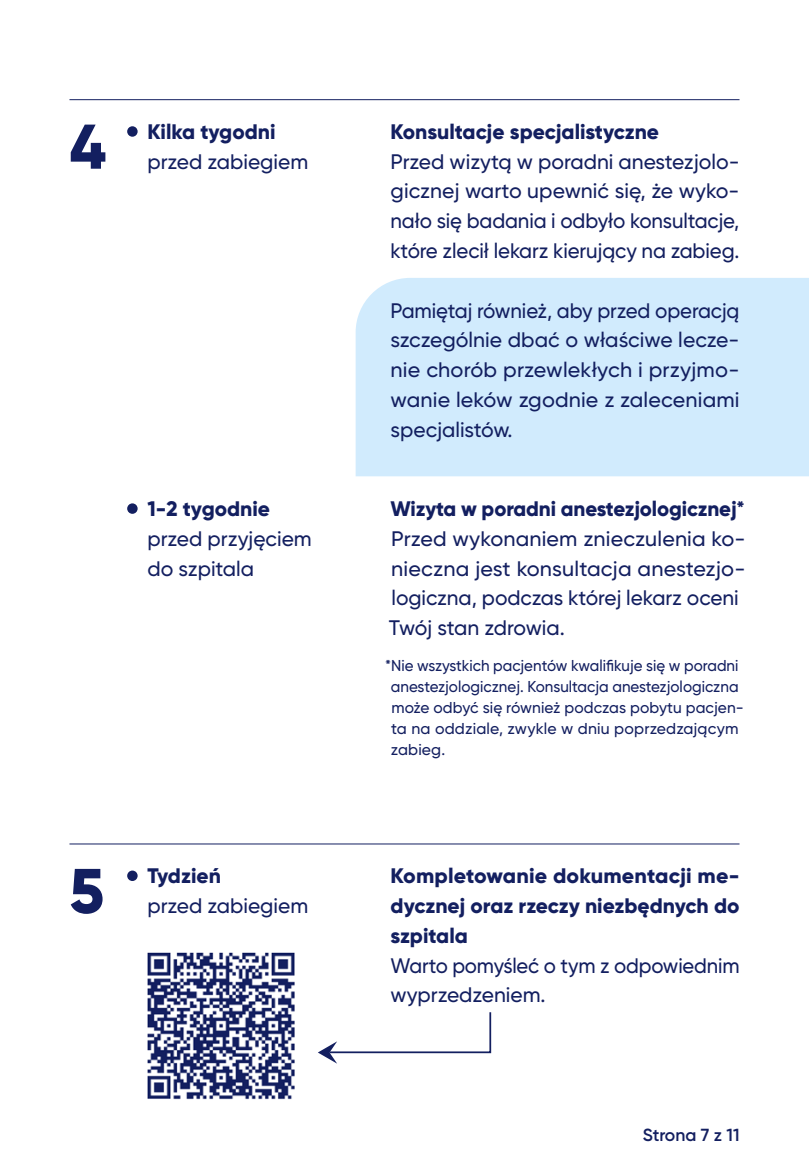
<style>
.page{position:relative;width:809px;height:1176px;background:#fff}
.page>*{position:absolute;margin:0;border:0;box-sizing:border-box;transform-origin:0 0}
.t1{font:800 63px "Gilroy";color:#131f60}
.t2{font:500 21px/29.8px "Gilroy";color:#131f60;text-align:justify}
.t3{font:800 21px/29.8px "Gilroy";letter-spacing:-.005em;color:#131f60;text-align:justify}
.t4{font:500 21px/29.8px "Gilroy";color:#131f60;scale:.96 1}
.t5{font:600 17.5px "Gilroy";color:#131f60}
.t6{font:500 15.75px/21px "Gilroy";color:#131f60;scale:.96 1}
</style>
<div class="page">
<div style="left:355px;top:278px;width:454px;height:198px;background:#d1ebfd"></div>
<hr style="left:69px;top:99px;width:670px;height:1px;background:#131f60">
<hr style="left:69px;top:843px;width:670px;height:1px;background:#131f60">
<svg style="left:318px;top:1012px;width:174px;height:51px"></svg>
<div style="left:127px;top:126px;width:11px;height:11px;background:#131f60;border-radius:50%"></div>
<div style="left:127px;top:503px;width:11px;height:11px;background:#131f60;border-radius:50%"></div>
<div style="left:127px;top:870px;width:11px;height:11px;background:#131f60;border-radius:50%"></div>
<img style="left:147px;top:952px;width:148px;height:148px">
<h1 class="t1" style="left:69px;top:107px;width:38px">4</h1>
<p class="t3" style="left:147px;top:117px;width:130px">Kilka tygodni</p>
<p class="t2" style="left:147px;top:146px;width:162px">przed zabiegiem</p>
<p class="t3" style="left:147px;top:494px;width:124px">1-2 tygodnie</p>
<p class="t2" style="left:147px;top:523px;width:166px">przed przyjęciem do szpitala</p>
<h1 class="t1" style="left:69px;top:851px;width:36px">5</h1>
<p class="t3" style="left:147px;top:861px;width:75px">Tydzień</p>
<p class="t2" style="left:147px;top:890px;width:162px">przed zabiegiem</p>
<p class="t3" style="left:390px;top:117px;width:270px">Konsultacje specjalistyczne</p>
<p class="t2" style="left:390px;top:146px;width:350px">Przed wizytą w poradni anestezjolo&shy;gicznej warto upewnić się, że wyko&shy;nało się badania i odbyło konsultacje, które zlecił lekarz kierujący na zabieg.</p>
<p class="t2" style="left:390px;top:295px;width:350px">Pamiętaj również, aby przed operacją szczególnie dbać o właściwe lecze&shy;nie chorób przewlekłych i przyjmo&shy;wanie leków zgodnie z zaleceniami specjalistów.</p>
<p class="t3" style="left:390px;top:494px;width:356px">Wizyta w poradni anestezjologicznej*</p>
<p class="t2" style="left:389px;top:523px;width:358px;text-align:left">Przed wykonaniem znieczulenia ko&shy;nieczna jest konsultacja anestezjo&shy;logiczna, podczas której lekarz oceni<br>Twój stan zdrowia.</p>
<p class="t6" style="left:391px;top:655px;width:369px;text-indent:-6px">*Nie wszystkich pacjentów kwalifikuje się w poradni anestezjologicznej. Konsultacja anestezjologiczna może odbyć się również podczas pobytu pacjen&shy;ta na oddziale, zwykle w dniu poprzedzającym zabieg.</p>
<p class="t3" style="left:390px;top:861px;width:350px">Kompletowanie dokumentacji me&shy;dycznej oraz rzeczy niezbędnych do szpitala</p>
<p class="t4" style="left:390px;top:950px;width:365px">Warto pomyśleć o tym z odpowiednim wyprzedzeniem.</p>
<p class="t5" style="left:642px;top:1124px;width:98px">Strona 7 z 11</p>
</div>
